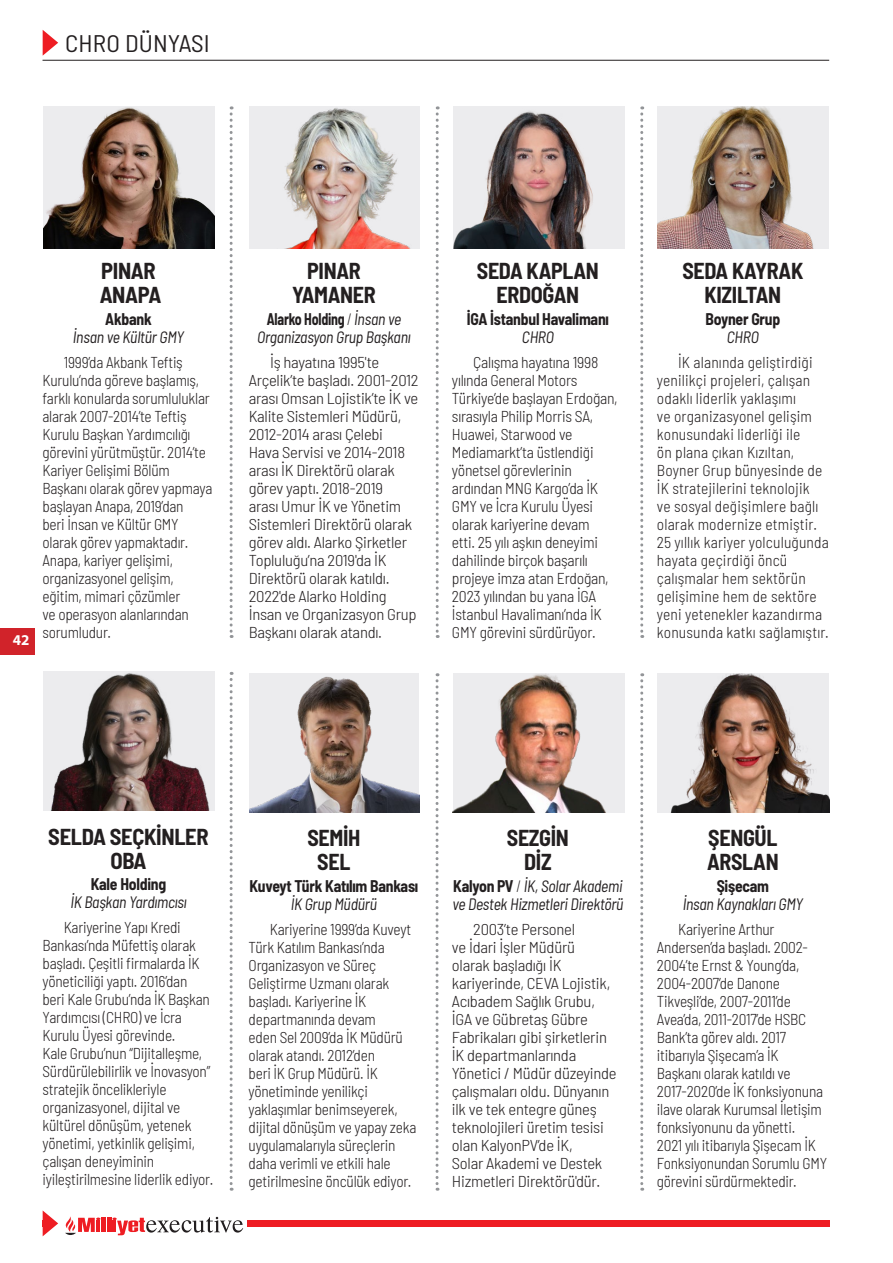
<style>
.page{position:relative;width:893px;height:1263px;background:#fff}
.page>*{position:absolute;margin:0;border:0;box-sizing:border-box;transform-origin:0 0}
.t1{font:semi-condensed 24px "Barlow";letter-spacing:.005em;color:#231f20;scale:1.05 1}
.t2{font:700 semi-condensed 22.5px/24px "Barlow";letter-spacing:-.015em;color:#231f20;text-align:center}
.t3{font:italic semi-condensed 16.5px/18px "Barlow";letter-spacing:-.015em;color:#231f20;text-align:center;scale:.95 1}
.t4{font:700 semi-condensed 16.5px "Barlow";letter-spacing:-.015em;color:#231f20;scale:.95 1}
.t5{font:300 semi-condensed 15.75px/18px "Barlow";letter-spacing:-.015em;color:#231f20}
.t6{font:300 semi-condensed 15.75px/18px "Barlow";letter-spacing:-.015em;color:#231f20;scale:1.06 1}
.t7{font:300 semi-condensed 15.75px/18px "Barlow";letter-spacing:.01em;color:#231f20}
.t8{font:700 15px "Myriad Pro";color:#fff}
.s1{font-weight:700;font-style:normal}
.s2{font-weight:300;font-style:normal}
</style>
<div class="page">
<div style="left:43px;top:1220px;width:787px;height:7px;background:#ee1d23"></div>
<div style="left:52px;top:1216px;width:195px;height:21px;background:#fff"></div>
<hr style="left:102px;top:1218px;width:4px;height:14px;background:#ee1d23">
<hr style="left:107px;top:1218px;width:4px;height:14px;background:#ee1d23">
<svg style="left:112px;top:1217px;width:131px;height:18px"></svg>
<svg style="left:65px;top:1216px;width:35px;height:19px"></svg>
<svg style="left:43px;top:1211px;width:15px;height:25px"></svg>
<svg style="left:43px;top:30px;width:15px;height:26px"></svg>
<hr style="left:43px;top:60px;width:786px;height:1px;background:#231f20">
<div style="left:0;top:628px;width:34px;height:27px;background:#d1232a"></div>
<svg style="left:436px;top:106px;width:3px;height:532px"></svg>
<svg style="left:230px;top:106px;width:3px;height:532px"></svg>
<svg style="left:230px;top:672px;width:3px;height:519px"></svg>
<svg style="left:436px;top:673px;width:3px;height:518px"></svg>
<svg style="left:640px;top:106px;width:3px;height:532px"></svg>
<svg style="left:640px;top:673px;width:3px;height:518px"></svg>
<img style="left:249px;top:106px;width:171px;height:143px">
<img style="left:249px;top:673px;width:170px;height:139px">
<img style="left:453px;top:106px;width:171px;height:143px">
<img style="left:453px;top:673px;width:171px;height:139px">
<img style="left:658px;top:106px;width:171px;height:143px">
<img style="left:658px;top:673px;width:171px;height:139px">
<img style="left:43px;top:672px;width:172px;height:139px">
<img style="left:43px;top:106px;width:172px;height:143px">
<h1 class="t1" style="left:65px;top:26px;width:139px">CHRO DÜNYASI</h1>
<p class="t8" style="left:13px;top:630px;width:18px">42</p>
<h2 class="t2" style="left:100px;top:258px;width:63px;text-align:left">PINAR<br>ANAPA</h2>
<p class="t4" style="left:105px;top:307px;width:51px">Akbank</p>
<p class="t3" style="left:73px;top:327px;width:118px">İnsan ve Kültür GMY</p>
<p class="t5" style="left:43px;top:352px;width:171px;text-indent:21px">1999’da Akbank Teftiş<br>Kurulu’nda göreve başlamış, farklı konularda sorumluluklar alarak 2007-2014’te Teftiş<br>Kurulu Başkan Yardımcılığı görevini yürütmüştür. 2014’te<br>Kariyer Gelişimi Bölüm<br>Başkanı olarak görev yapmaya başlayan Anapa, 2019’dan<br>beri İnsan ve Kültür GMY olarak görev yapmaktadır.<br>Anapa, kariyer gelişimi, organizasyonel gelişim, eğitim, mimari çözümler<br>ve operasyon alanlarından sorumludur.</p>
<h2 class="t2" style="left:292px;top:258px;width:85px">PINAR<br>YAMANER</h2>
<p class="t3" style="left:257px;top:309px;width:163px"><span class="s1">Alarko Holding</span> <span class="s2">/</span> İnsan ve<br>Organizasyon Grup Başkanı</p>
<p class="t6" style="left:249px;top:352px;width:162px;text-indent:21px">İş hayatına 1995'te<br>Arçelik’te başladı. 2001-2012 arası Omsan Lojistik’te İK ve<br>Kalite Sistemleri Müdürü,<br>2012-2014 arası Çelebi<br>Hava Servisi ve 2014-2018 arası İK Direktörü olarak görev yaptı. 2018-2019<br>arası Umur İK ve Yönetim<br>Sistemleri Direktörü olarak görev aldı. Alarko Şirketler<br>Topluluğu’na 2019'da İK<br>Direktörü olarak katıldı.<br>2022'de Alarko Holding<br>İnsan ve Organizasyon Grup<br>Başkanı olarak atandı.</p>
<h2 class="t2" style="left:477px;top:258px;width:124px">SEDA KAPLAN<br>ERDOĞAN</h2>
<p class="t4" style="left:467px;top:307px;width:151px">İGA İstanbul Havalimanı</p>
<p class="t3" style="left:522px;top:327px;width:35px">CHRO</p>
<p class="t5" style="left:452px;top:352px;width:167px;text-indent:21px">Çalışma hayatına 1998 yılında General Motors<br>Türkiye’de başlayan Erdoğan, sırasıyla Philip Morris SA,<br>Huawei, Starwood ve<br>Mediamarkt’ta üstlendiği yönetsel görevlerinin ardından MNG Kargo’da İK<br>GMY ve İcra Kurulu Üyesi olarak kariyerine devam<br>etti. 25 yılı aşkın deneyimi dahilinde birçok başarılı projeye imza atan Erdoğan,<br>2023 yılından bu yana İGA<br>İstanbul Havalimanı’nda İK<br>GMY görevini sürdürüyor.</p>
<h2 class="t2" style="left:682px;top:258px;width:122px">SEDA KAYRAK<br>KIZILTAN</h2>
<p class="t4" style="left:705px;top:307px;width:80px">Boyner Grup</p>
<p class="t3" style="left:727px;top:327px;width:35px">CHRO</p>
<p class="t7" style="left:657px;top:352px;width:173px;text-indent:21px">İK alanında geliştirdiği yenilikçi projeleri, çalışan odaklı liderlik yaklaşımı<br>ve organizasyonel gelişim konusundaki liderliği ile<br>ön plana çıkan Kızıltan,<br>Boyner Grup bünyesinde de<br>İK stratejilerini teknolojik<br>ve sosyal değişimlere bağlı olarak modernize etmiştir.<br>25 yıllık kariyer yolculuğunda hayata geçirdiği öncü çalışmalar hem sektörün gelişimine hem de sektöre yeni yetenekler kazandırma konusunda katkı sağlamıştır.</p>
<h2 class="t2" style="left:48px;top:823px;width:162px">SELDA SEÇKİNLER<br>OBA</h2>
<p class="t4" style="left:91px;top:872px;width:81px">Kale Holding</p>
<p class="t3" style="left:70px;top:892px;width:124px">İK Başkan Yardımcısı</p>
<p class="t5" style="left:43px;top:917px;width:172px;text-indent:21px">Kariyerine Yapı Kredi<br>Bankası’nda Müfettiş olarak başladı. Çeşitli firmalarda İK yöneticiliği yaptı. 2016’dan beri Kale Grubu’nda İK Başkan<br>Yardımcısı (CHRO) ve İcra<br>Kurulu Üyesi görevinde.<br>Kale Grubu’nun “Dijitalleşme,<br>Sürdürülebilirlik ve İnovasyon” stratejik öncelikleriyle organizasyonel, dijital ve kültürel dönüşüm, yetenek yönetimi, yetkinlik gelişimi, çalışan deneyiminin iyileştirilmesine liderlik ediyor.</p>
<h2 class="t2" style="left:307px;top:825px;width:54px">SEMİH<br>SEL</h2>
<p class="t4" style="left:249px;top:874px;width:179px">Kuveyt Türk Katılım Bankası</p>
<p class="t3" style="left:291px;top:894px;width:92px">İK Grup Müdürü</p>
<p class="t5" style="left:249px;top:919px;width:169px;text-indent:21px">Kariyerine 1999’da Kuveyt<br>Türk Katılım Bankası’nda<br>Organizasyon ve Süreç<br>Geliştirme Uzmanı olarak başladı. Kariyerine İK departmanında devam<br>eden Sel 2009’da İK Müdürü olarak atandı. 2012’den<br>beri İK Grup Müdürü. İK yönetiminde yenilikçi yaklaşımlar benimseyerek, dijital dönüşüm ve yapay zeka uygulamalarıyla süreçlerin daha verimli ve etkili hale getirilmesine öncülük ediyor.</p>
<h2 class="t2" style="left:507px;top:825px;width:64px">SEZGİN<br>DİZ</h2>
<p class="t3" style="left:452px;top:876px;width:182px;text-align:left"><span class="s1">Kalyon PV</span> <span class="s2">/</span> İK, Solar Akademi ve Destek Hizmetleri Direktörü</p>
<p class="t6" style="left:452px;top:919px;width:157px;text-indent:21px">2003’te Personel<br>ve İdari İşler Müdürü olarak başladığı İK kariyerinde, CEVA Lojistik,<br>Acıbadem Sağlık Grubu,<br>İGA ve Gübretaş Gübre<br>Fabrikaları gibi şirketlerin<br>İK departmanlarında<br>Yönetici / Müdür düzeyinde çalışmaları oldu. Dünyanın ilk ve tek entegre güneş teknolojileri üretim tesisi olan KalyonPV’de İK,<br>Solar Akademi ve Destek<br>Hizmetleri Direktörü'dür.</p>
<h2 class="t2" style="left:707px;top:825px;width:73px;text-align:left">ŞENGÜL<br>ARSLAN</h2>
<p class="t4" style="left:717px;top:874px;width:57px">Şişecam</p>
<p class="t3" style="left:683px;top:894px;width:128px">İnsan Kaynakları GMY</p>
<p class="t5" style="left:657px;top:919px;width:172px;text-indent:21px">Kariyerine Arthur<br>Andersen’da başladı. 2002-<br>2004’te Ernst &amp; Young’da,<br>2004-2007’de Danone<br>Tikveşli’de, 2007-2011’de<br>Avea’da, 2011-2017’de HSBC<br>Bank’ta görev aldı. 2017 itibarıyla Şişecam’a İK<br>Başkanı olarak katıldı ve<br>2017-2020’de İK fonksiyonuna ilave olarak Kurumsal İletişim fonksiyonunu da yönetti.<br>2021 yılı itibarıyla Şişecam İK<br>Fonksiyonundan Sorumlu GMY görevini sürdürmektedir.</p>
</div>
